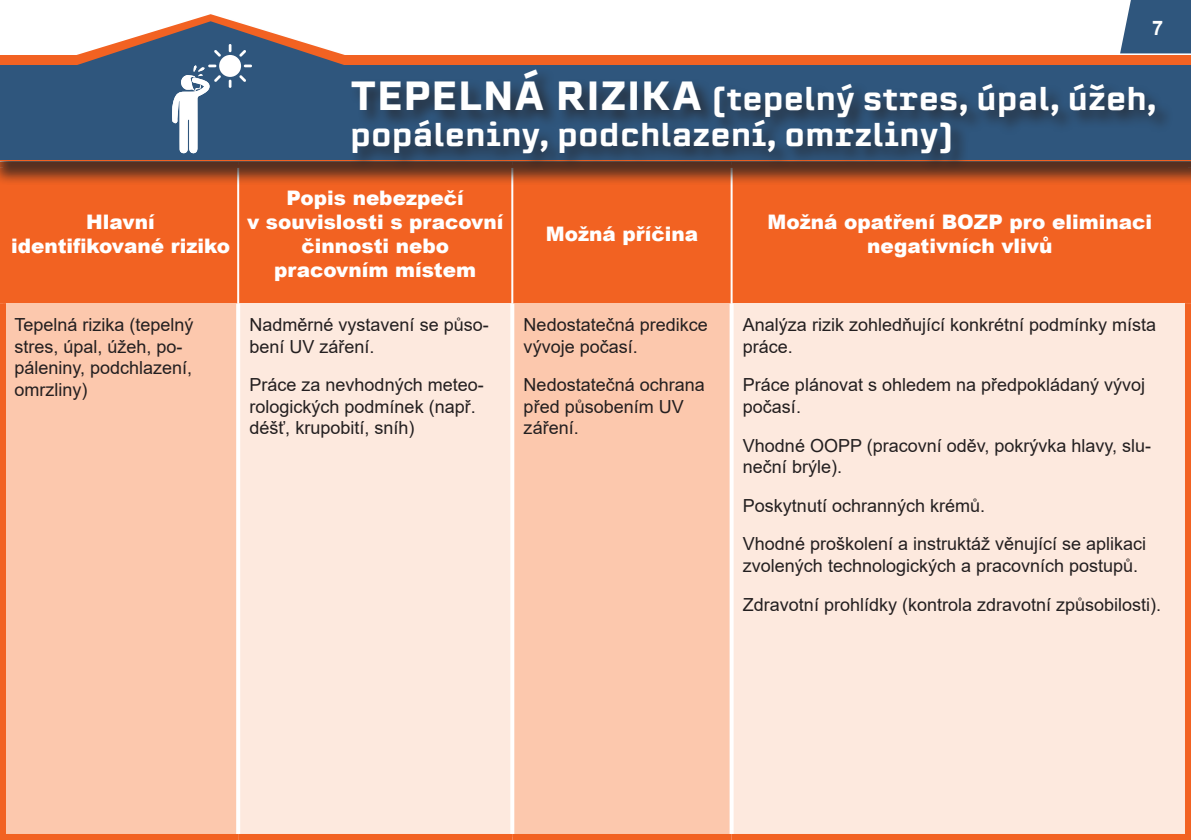
<style>
.page{position:relative;width:1191px;height:840px;background:#fff}
.page>*{position:absolute;margin:0;border:0;box-sizing:border-box;transform-origin:0 0}
.t1{font:500 30px/36px "Erbaum";color:#fff}
.t2{font:900 20px/24px "Arial";color:#fff;text-align:center}
.t3{font:700 20px "Arial";color:#fff}
.t4{font:18px/21.6px "Arial";color:#231f20}
.s1{font-size:40px}
</style>
<div class="page">
<div style="left:6px;top:185px;width:1179px;height:118px;background:#f26222"></div>
<div style="left:3px;top:303px;width:235px;height:533px;background:#fcc8ad"></div>
<div style="left:238px;top:303px;width:274px;height:533px;background:#fde9de"></div>
<div style="left:512px;top:303px;width:219px;height:533px;background:#fcc8ad"></div>
<div style="left:731px;top:303px;width:457px;height:533px;background:#fde9de"></div>
<hr style="left:237px;top:168px;width:2px;height:135px;background:#fff">
<hr style="left:511px;top:168px;width:2px;height:135px;background:#fff">
<hr style="left:730px;top:168px;width:2px;height:135px;background:#fff">
<div style="left:0;top:168px;width:6px;height:135px;background:#f26222"></div>
<div style="left:1185px;top:168px;width:6px;height:135px;background:#f26222"></div>
<div style="left:0;top:303px;width:6px;height:530px;background:#f26222"></div>
<div style="left:1185px;top:303px;width:6px;height:530px;background:#f26222"></div>
<div style="left:0;top:833px;width:238px;height:6px;background:#f26222"></div>
<div style="left:238px;top:833px;width:274px;height:6px;background:#f26222"></div>
<div style="left:512px;top:833px;width:219px;height:6px;background:#f26222"></div>
<div style="left:731px;top:833px;width:460px;height:6px;background:#f26222"></div>
<svg style="left:236px;top:303px;width:4px;height:530px;background:#fefcfa"></svg>
<hr style="left:510px;top:303px;width:4px;height:530px;background:#fff">
<svg style="left:729px;top:303px;width:4px;height:530px;background:#fef6f2"></svg>
<div style="left:0;top:18px;width:1191px;height:167px;background:#231f20;opacity:.75"></div>
<div style="left:0;top:55px;width:1191px;height:105px;background:#f26222"></div>
<div style="left:0;top:66px;width:1191px;height:94px;background:#2f567d"></div>
<svg style="left:1120px;top:0;width:71px;height:53px;background:#3f6387"></svg>
<div style="left:350px;top:67px;width:823px;height:105px;background:#231f20;opacity:.75"></div>
<svg style="left:75px;top:14px;width:271px;height:140px"></svg>
<p class="t2" style="left:11px;top:209px;width:221px">Hlavní identifikované riziko</p>
<p class="t3" style="left:1152px;top:14px;width:13px">7</p>
<h1 class="t1" style="left:350px;top:80px;width:808px"><span class="s1">TEPELNÁ RIZIKA</span> (tepelný stres, úpal, úžeh, popáleniny, podchlazení, omrzliny)</h1>
<p class="t2" style="left:247px;top:185px;width:258px">Popis nebezpečí<br>v souvislosti s pracovní činnosti nebo pracovním místem</p>
<p class="t2" style="left:546px;top:221px;width:154px">Možná příčina</p>
<p class="t2" style="left:767px;top:209px;width:386px">Možná opatření BOZP pro eliminaci negativních vlivů</p>
<p class="t4" style="left:14px;top:313px;width:181px">Tepelná rizika (tepelný stres, úpal, úžeh, po&shy;páleniny, podchlazení, omrzliny)</p>
<p class="t4" style="left:249px;top:313px;width:241px">Nadměrné vystavení se půso&shy;bení UV záření.</p>
<p class="t4" style="left:249px;top:374px;width:236px">Práce za nevhodných meteo&shy;rologických podmínek (např. déšť, krupobití, sníh)</p>
<p class="t4" style="left:523px;top:313px;width:186px">Nedostatečná predikce vývoje počasí.</p>
<p class="t4" style="left:523px;top:374px;width:183px">Nedostatečná ochrana před působením UV záření.</p>
<p class="t4" style="left:743px;top:313px;width:415px">Analýza rizik zohledňující konkrétní podmínky místa práce.</p>
<p class="t4" style="left:743px;top:374px;width:404px">Práce plánovat s ohledem na předpokládaný vývoj počasí.</p>
<p class="t4" style="left:743px;top:434px;width:410px">Vhodné OOPP (pracovní oděv, pokrývka hlavy, slu&shy;neční brýle).</p>
<p class="t4" style="left:743px;top:485px;width:405px;line-height:38.6px">Poskytnutí ochranných krémů.<br>Vhodné proškolení a instruktáž věnující se aplikaci</p>
<p class="t4" style="left:743px;top:546px;width:420px;line-height:38.6px">zvolených technologických a pracovních postupů.<br>Zdravotní prohlídky (kontrola zdravotní způsobilosti).</p>
</div>
